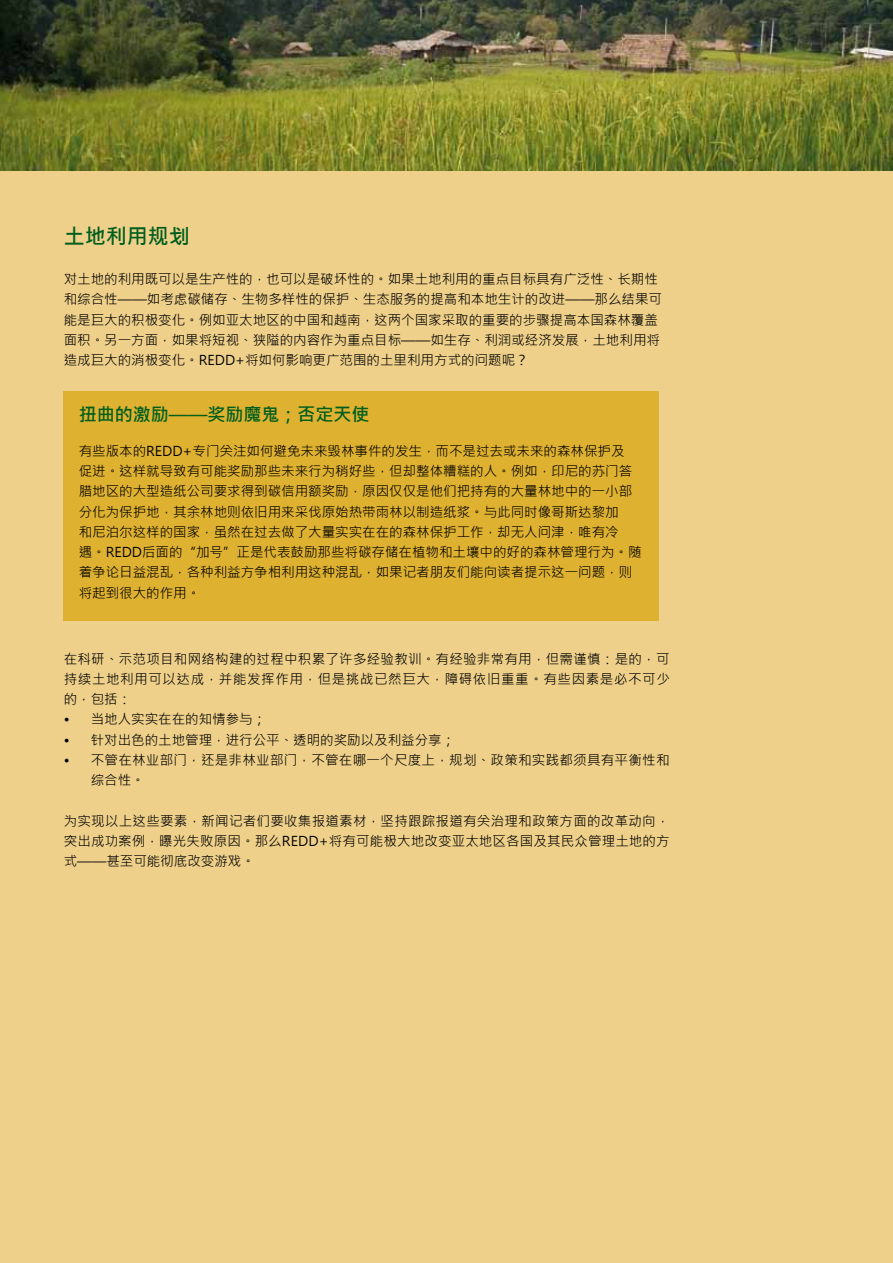
<style>
.page{position:relative;width:893px;height:1263px;background:#eed08a}
.page>*{position:absolute;margin:0;border:0;box-sizing:border-box;transform-origin:0 0}
.t1{font:700 21px "Microsoft Jheng Hei";color:#005e1d}
.t2{font:700 18px "Microsoft Jheng Hei";color:#005e1d}
.t3{font:13.5px/20.2px "Microsoft Jheng Hei";color:#000}
.t4{font:13.5px/20.2px "Microsoft Jheng Hei";letter-spacing:.02em;color:#000}
</style>
<div class="page">
<img style="left:0;top:0;width:893px;height:170px">
<div style="left:64px;top:391px;width:595px;height:230px;background:#dfb130"></div>
<h1 class="t1" style="left:64px;top:223px;width:127px">土地利用规划</h1>
<p class="t3" style="left:64px;top:269px;width:600px">对土地的利用既可以是生产性的，也可以是破坏性的。如果土地利用的重点目标具有广泛性、长期性和综合性——如考虑碳储存、生物多样性的保护、生态服务的提高和本地生计的改进——那么结果可能是巨大的积极变化。例如亚太地区的中国和越南，这两个国家采取的重要的步骤提高本国森林覆盖面积。另一方面，如果将短视、狭隘的内容作为重点目标——如生存、利润或经济发展，土地利用将造成巨大的消极变化。REDD+将如何影响更广范围的土里利用方式的问题呢？</p>
<h2 class="t2" style="left:79px;top:403px;width:292px">扭曲的激励——奖励魔鬼；否定天使</h2>
<p class="t3" style="left:79px;top:441px;width:564px">有些版本的REDD+专门关注如何避免未来毁林事件的发生，而不是过去或未来的森林保护及<br>促进。这样就导致有可能奖励那些未来行为稍好些，但却整体糟糕的人。例如，印尼的苏门答腊地区的大型造纸公司要求得到碳信用额奖励，原因仅仅是他们把持有的大量林地中的一小部分化为保护地，其余林地则依旧用来采伐原始热带雨林以制造纸浆。与此同时像哥斯达黎加<br>和尼泊尔这样的国家，虽然在过去做了大量实实在在的森林保护工作，却无人问津，唯有冷<br>遇。REDD后面的“加号”正是代表鼓励那些将碳存储在植物和土壤中的好的森林管理行为。随着争论日益混乱，各种利益方争相利用这种混乱，如果记者朋友们能向读者提示这一问题，则将起到很大的作用。</p>
<p class="t3" style="left:64px;top:649px;width:608px;text-align:justify">在科研、示范项目和网络构建的过程中积累了许多经验教训。有经验非常有用，但需谨慎：是的，可持续土地利用可以达成，并能发挥作用，但是挑战已然巨大，障碍依旧重重。有些因素是必不可少的，包括：</p>
<p class="t3" style="left:64px;top:709px;width:204px">• 当地人实实在在的知情参与；</p>
<p class="t3" style="left:64px;top:730px;width:393px">• 针对出色的土地管理，进行公平、透明的奖励以及利益分享；</p>
<p class="t4" style="left:91px;top:750px;width:580px;text-indent:-27px">• 不管在林业部门，还是非林业部门，不管在哪一个尺度上，规划、政策和实践都须具有平衡性和综合性。</p>
<p class="t3" style="left:64px;top:811px;width:607px;text-align:justify">为实现以上这些要素，新闻记者们要收集报道素材，坚持跟踪报道有关治理和政策方面的改革动向，突出成功案例，曝光失败原因。那么REDD+将有可能极大地改变亚太地区各国及其民众管理土地的方式——甚至可能彻底改变游戏。</p>
</div>
